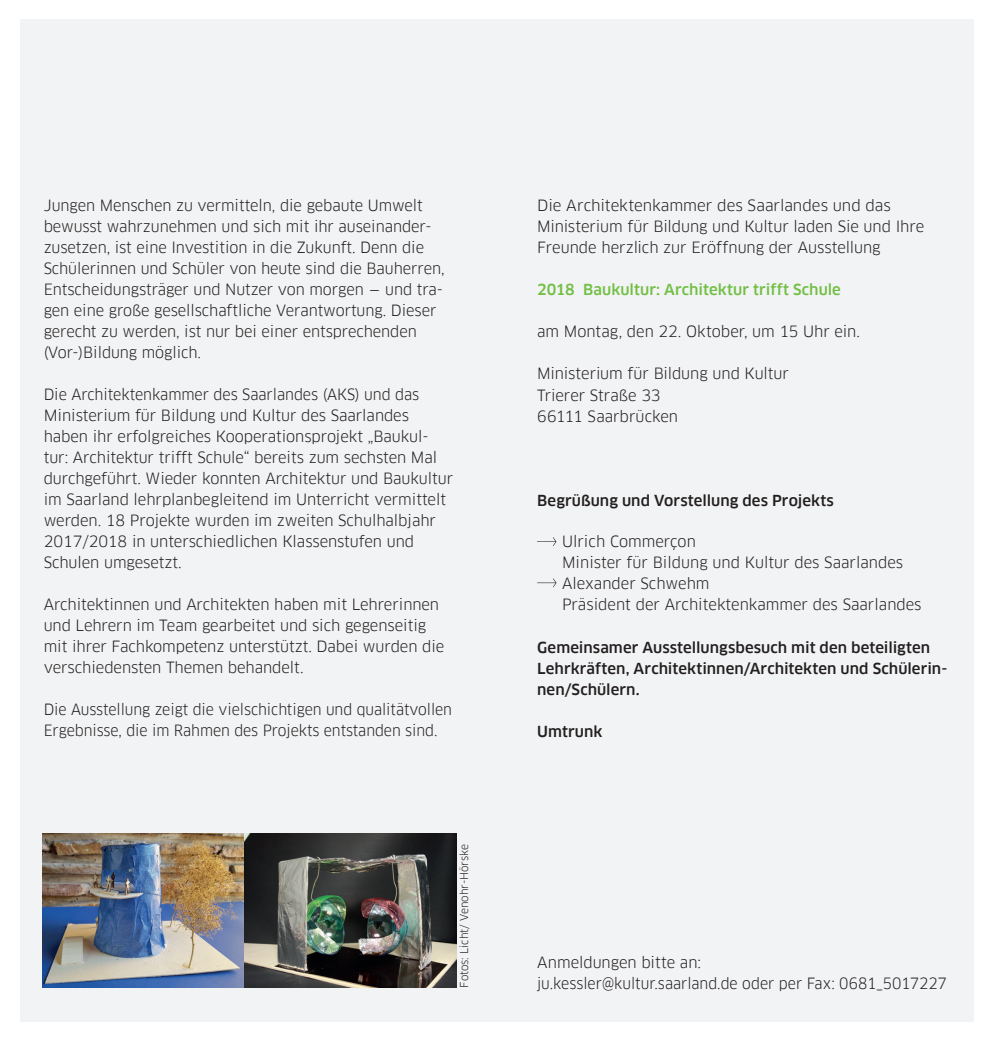
<style>
.page{position:relative;width:993px;height:1042px;background:#fff}
.page>*{position:absolute;margin:0;border:0;box-sizing:border-box;transform-origin:0 0}
.t1{font:14.88px/21px "Clan OT";letter-spacing:-.005em;color:#231f20}
.t2{font:500 14.88px/21px "Clan OT";letter-spacing:.005em;color:#231f20}
.t3{font:14.88px/21px "Clan OT";letter-spacing:-.005em;color:#231f20;scale:.96 1}
.t4{font:500 14.88px "Clan OT";color:#71bf44}
.t5{font:10.5px "Clan OT";color:#231f20}
.s1{font-family:"Charter ITC"}
</style>
<div class="page">
<div style="left:20px;top:20px;width:952px;height:1002px;background:#f2f3f4"></div>
<svg style="left:537px;top:537px;width:19px;height:9px"></svg>
<svg style="left:537px;top:578px;width:19px;height:9px"></svg>
<img style="left:43px;top:833px;width:413px;height:154px">
<p class="t1" style="left:44px;top:195px;width:402px">Jungen Menschen zu vermitteln, die gebaute Umwelt bewusst wahrzunehmen und sich mit ihr auseinander&shy;zusetzen, ist eine Investition in die Zukunft. Denn die Schülerinnen und Schüler von heute sind die Bauherren, Entscheidungsträger und Nutzer von morgen <span class="s1">−</span> und tra&shy;gen eine große gesellschaftliche Verantwortung. Dieser gerecht zu werden, ist nur bei einer entsprechenden (Vor-)Bildung möglich.</p>
<p class="t1" style="left:44px;top:384px;width:411px">Die Architektenkammer des Saarlandes (AKS) und das Ministerium für Bildung und Kultur des Saarlandes haben ihr erfolgreiches Kooperationsprojekt „Baukul&shy;tur: Architektur trifft Schule“ bereits zum sechsten Mal durchgeführt. Wieder konnten Architektur und Baukultur im Saarland lehrplanbegleitend im Unterricht vermittelt werden. 18 Projekte wurden im zweiten Schulhalbjahr 2017/2018 in unterschiedlichen Klassenstufen und Schulen umgesetzt.</p>
<p class="t1" style="left:44px;top:594px;width:402px">Architektinnen und Architekten haben mit Lehrerinnen und Lehrern im Team gearbeitet und sich gegenseitig mit ihrer Fachkompetenz unterstützt. Dabei wurden die verschiedensten Themen behandelt.</p>
<p class="t3" style="left:44px;top:699px;width:427px">Die Ausstellung zeigt die vielschichtigen und qualitätvollen<br>Ergebnisse, die im Rahmen des Projekts entstanden sind.</p>
<p class="t5" style="left:458px;top:987px;width:145px;rotate:-90deg">Fotos: Licht/ Venohr-Hörske</p>
<p class="t1" style="left:537px;top:195px;width:388px">Die Architektenkammer des Saarlandes und das<br>Ministerium für Bildung und Kultur laden Sie und Ihre<br>Freunde herzlich zur Eröffnung der Ausstellung</p>
<p class="t4" style="left:537px;top:281px;width:305px">2018 Baukultur: Architektur trifft Schule</p>
<p class="t1" style="left:537px;top:321px;width:324px">am Montag, den 22. Oktober, um 15 Uhr ein.</p>
<p class="t1" style="left:537px;top:363px;width:253px">Ministerium für Bildung und Kultur<br>Trierer Straße 33<br>66111 Saarbrücken</p>
<p class="t2" style="left:537px;top:490px;width:298px">Begrüßung und Vorstellung des Projekts</p>
<p class="t1" style="left:562px;top:531px;width:361px">Ulrich Commerçon<br>Minister für Bildung und Kultur des Saarlandes Alexander Schwehm<br>Präsident der Architektenkammer des Saarlandes</p>
<p class="t2" style="left:537px;top:637px;width:411px">Gemeinsamer Ausstellungsbesuch mit den beteiligten<br>Lehrkräften, Architektinnen/Architekten und Schülerin&shy;nen/Schülern.</p>
<p class="t2" style="left:537px;top:721px;width:67px">Umtrunk</p>
<p class="t1" style="left:537px;top:951px;width:411px">Anmeldungen bitte an:<br>ju.kessler@kultur.saarland.de oder per Fax: 0681_5017227</p>
</div>
